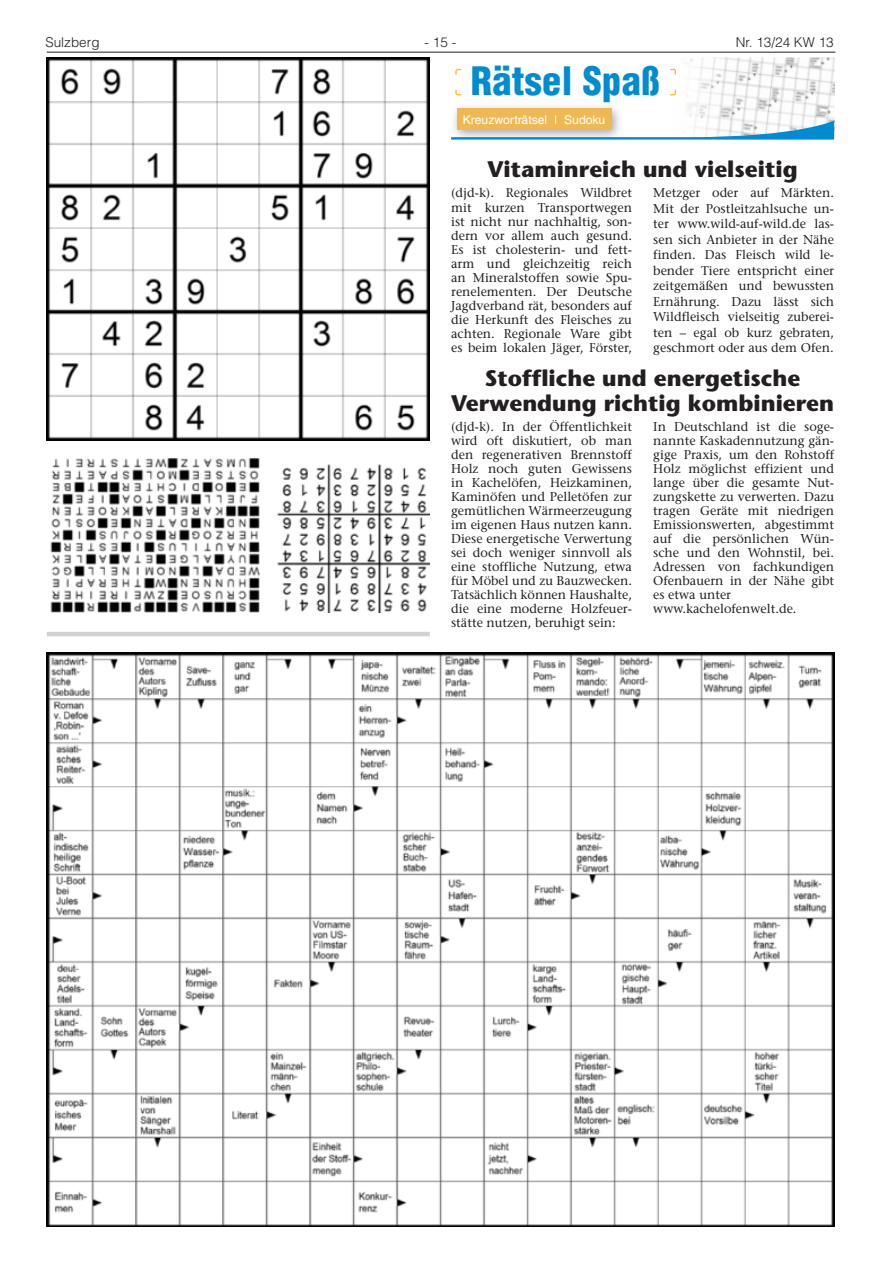
<style>
.page{position:relative;width:881px;height:1263px;background:#fff}
.page>*{position:absolute;margin:0;border:0;box-sizing:border-box;transform-origin:0 0}
.t1{font:900 condensed 38.25px "Helvetica LT";letter-spacing:.01em;color:#008cd0}
.t2{font:700 22.5px/24.8px "Stone Sans LT";color:#231f20;text-align:center}
.t3{font:300 13.5px "Helvetica LT";color:#231f20}
.t4{font:12.75px/14.1px "Stone Serif LT";color:#231f20;text-align:justify}
.t5{font:12.15px "Helvetica LT";color:#fff}
.s1{font-weight:300}
</style>
<div class="page">
<hr style="left:47px;top:52px;width:788px;height:1px;background:#231f20">
<img style="left:47px;top:653px;width:786px;height:574px">
<img style="left:47px;top:57px;width:382px;height:383px">
<img style="left:50px;top:459px;width:210px;height:154px">
<img style="left:277px;top:464px;width:152px;height:149px">
<hr style="left:47px;top:632px;width:382px;height:4px;background:#d1d2d4">
<div style="left:451px;top:102px;width:172px;height:40px;background:#231f20;opacity:.4"></div>
<div style="left:457px;top:108px;width:154px;height:22px;background:#eeb953"></div>
<img style="left:670px;top:57px;width:163px;height:64px">
<svg style="left:451px;top:121px;width:382px;height:19px"></svg>
<svg style="left:455px;top:90px;width:6px;height:5px"></svg>
<svg style="left:455px;top:69px;width:6px;height:6px"></svg>
<svg style="left:670px;top:90px;width:5px;height:5px"></svg>
<svg style="left:670px;top:69px;width:5px;height:6px"></svg>
<p class="t3" style="left:45px;top:34px;width:56px">Sulzberg</p>
<p class="t3" style="left:424px;top:34px;width:33px">- 15 -</p>
<p class="t3" style="left:735px;top:34px;width:99px">Nr. 13/24 KW 13</p>
<h1 class="t1" style="left:470px;top:57px;width:191px">Rätsel Spaß</h1>
<p class="t5" style="left:462px;top:112px;width:144px">Kreuzworträtsel <span class="s1">I</span> Sudoku</p>
<h2 class="t2" style="left:487px;top:157px;width:311px">Vitaminreich und vielseitig</h2>
<p class="t4" style="left:451px;top:186px;width:182px">(djd-k). Regionales Wildbret mit kurzen Transportwegen ist nicht nur nachhaltig, son&shy;dern vor allem auch gesund.<br>Es ist cholesterin- und fett&shy;arm und gleichzeitig reich an Mineralstoffen sowie Spu&shy;renelementen. Der Deutsche Jagdverband rät, besonders auf die Herkunft des Fleisches zu achten. Regionale Ware gibt es beim lokalen Jäger, Förster,</p>
<p class="t4" style="left:653px;top:185px;width:182px;line-height:15.5px">Metzger oder auf Märkten.<br>Mit der Postleitzahlsuche un&shy;ter www.wild-auf-wild.de las&shy;sen sich Anbieter in der Nähe finden. Das Fleisch wild le&shy;bender Tiere entspricht einer zeitgemäßen und bewussten Ernährung. Dazu lässt sich Wildfleisch vielseitig zuberei&shy;ten – egal ob kurz gebraten, geschmort oder aus dem Ofen.</p>
<h2 class="t2" style="left:451px;top:366px;width:384px">Stoffliche und energetische<br>Verwendung richtig kombinieren</h2>
<p class="t4" style="left:451px;top:420px;width:182px">(djd-k). In der Öffentlichkeit wird oft diskutiert, ob man den regenerativen Brennstoff Holz noch guten Gewissens in Kachelöfen, Heizkaminen, Kaminöfen und Pelletöfen zur gemütlichen Wärmeerzeugung im eigenen Haus nutzen kann.<br>Diese energetische Verwertung sei doch weniger sinnvoll als eine stoffliche Nutzung, etwa für Möbel und zu Bauzwecken.<br>Tatsächlich können Haushalte, die eine moderne Holzfeuer&shy;stätte nutzen, beruhigt sein:</p>
<p class="t4" style="left:653px;top:420px;width:182px;text-align:left">In Deutschland ist die soge&shy;nannte Kaskadennutzung gän&shy;gige Praxis, um den Rohstoff<br>Holz möglichst effizient und lange über die gesamte Nut&shy;zungskette zu verwerten. Dazu tragen Geräte mit niedrigen<br>Emissionswerten, abgestimmt auf die persönlichen Wün&shy;sche und den Wohnstil, bei.<br>Adressen von fachkundigen<br>Ofenbauern in der Nähe gibt es etwa unter www.kachelofenwelt.de.</p>
</div>
